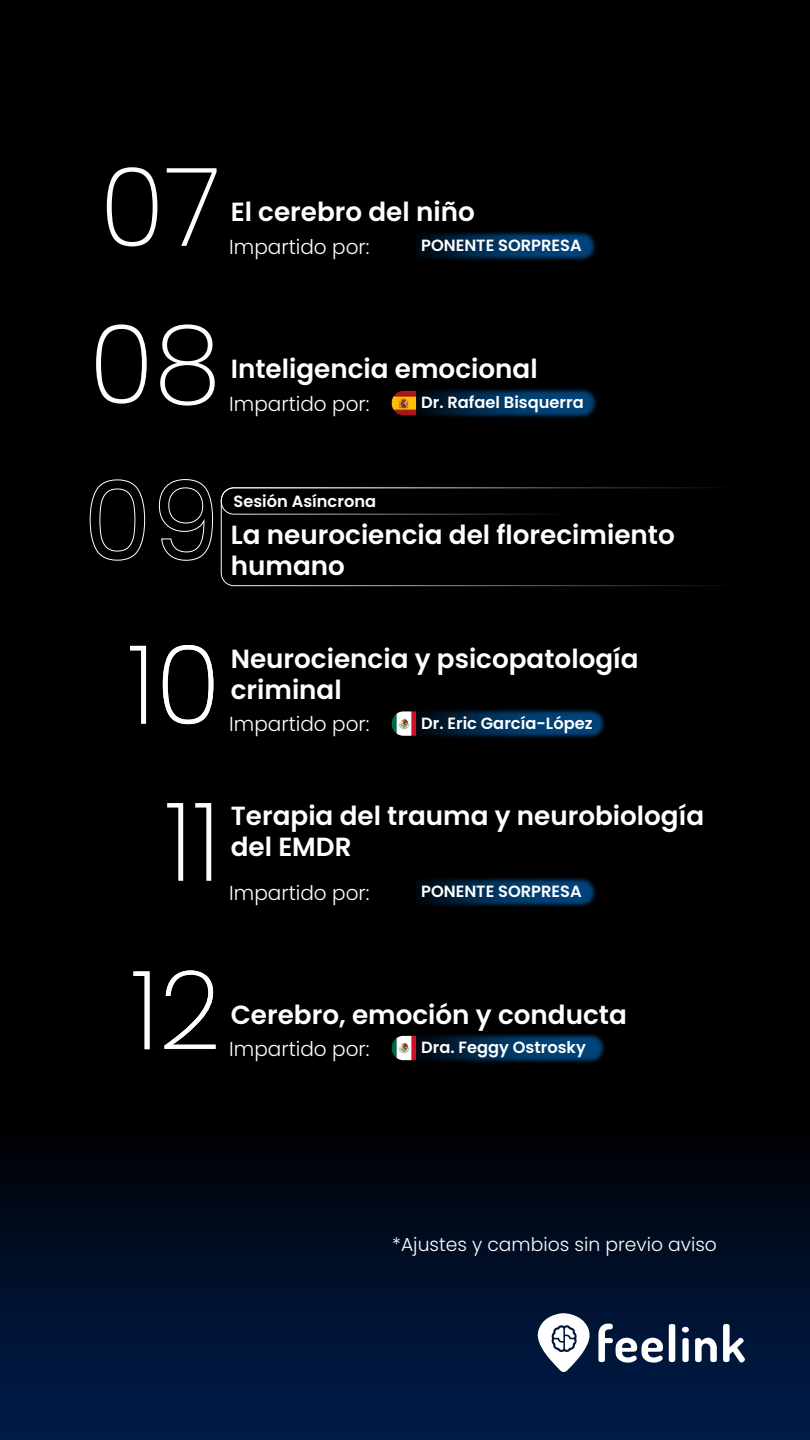
<style>
.page{position:relative;width:810px;height:1440px;background:#fff}
.page>*{position:absolute;margin:0;border:0;box-sizing:border-box;transform-origin:0 0}
.t1{font:200 109.35px "Poppins";color:#fff}
.t2{font:600 26.25px/31.5px "Poppins";color:#fff}
.t3{font:300 20.25px "Poppins";color:#fff}
.t4{font:300 18.75px "Poppins";color:#fff}
.t5{font:600 16.27px "Poppins";color:#fff}
</style>
<div class="page">
<div style="left:0;top:1129px;width:810px;height:311px;background:linear-gradient(to bottom,#000205,#001d4e)"></div>
<div style="left:0;top:0;width:810px;height:1129px;background:#000"></div>
<svg style="left:538px;top:1313px;width:52px;height:59px"></svg>
<svg style="left:723px;top:1324px;width:22px;height:39px"></svg>
<svg style="left:695px;top:1337px;width:22px;height:25px"></svg>
<svg style="left:598px;top:1324px;width:65px;height:39px"></svg>
<svg style="left:669px;top:1324px;width:6px;height:38px"></svg>
<svg style="left:681px;top:1327px;width:8px;height:35px"></svg>
<img style="left:402px;top:408px;width:194px;height:10px">
<img style="left:392px;top:408px;width:24px;height:7px">
<img style="left:391px;top:231px;width:206px;height:177px">
<svg style="left:391px;top:234px;width:25px;height:24px"></svg>
<img style="left:242px;top:586px;width:511px;height:624px">
<img style="left:391px;top:711px;width:25px;height:25px">
<img style="left:391px;top:1036px;width:25px;height:24px">
<svg style="left:89px;top:479px;width:56px;height:82px"></svg>
<svg style="left:159px;top:479px;width:389px;height:82px"></svg>
<div style="left:221px;top:487px;width:523px;height:99px;border:1px solid #fff;border-radius:13px"></div>
<h1 class="t1" style="left:100px;top:144px;width:123px">07</h1>
<p class="t2" style="left:231px;top:196px;width:245px">El cerebro del niño</p>
<p class="t5" style="left:421px;top:236px;width:162px">PONENTE SORPRESA</p>
<p class="t3" style="left:229px;top:235px;width:142px">Impartido por:</p>
<h1 class="t1" style="left:89px;top:301px;width:133px">08</h1>
<p class="t2" style="left:231px;top:353px;width:308px">Inteligencia emocional</p>
<p class="t5" style="left:421px;top:393px;width:164px">Dr. Rafael Bisquerra</p>
<p class="t3" style="left:229px;top:392px;width:142px">Impartido por:</p>
<p class="t5" style="left:233px;top:492px;width:144px">Sesión Asíncrona</p>
<p class="t2" style="left:231px;top:519px;width:445px">La neurociencia del florecimiento humano</p>
<h1 class="t1" style="left:128px;top:622px;width:95px">10</h1>
<p class="t2" style="left:231px;top:643px;width:409px">Neurociencia y psicopatología criminal</p>
<p class="t5" style="left:421px;top:713px;width:173px">Dr. Eric García-López</p>
<p class="t3" style="left:229px;top:713px;width:142px">Impartido por:</p>
<h1 class="t1" style="left:165px;top:779px;width:58px">11</h1>
<p class="t2" style="left:231px;top:800px;width:475px">Terapia del trauma y neurobiología del EMDR</p>
<p class="t5" style="left:421px;top:882px;width:162px">PONENTE SORPRESA</p>
<p class="t3" style="left:229px;top:881px;width:142px">Impartido por:</p>
<h1 class="t1" style="left:131px;top:947px;width:91px">12</h1>
<p class="t2" style="left:231px;top:999px;width:398px">Cerebro, emoción y conducta</p>
<p class="t5" style="left:421px;top:1038px;width:166px">Dra. Feggy Ostrosky</p>
<p class="t3" style="left:229px;top:1037px;width:142px">Impartido por:</p>
<p class="t4" style="left:392px;top:1233px;width:326px">*Ajustes y cambios sin previo aviso</p>
</div>
